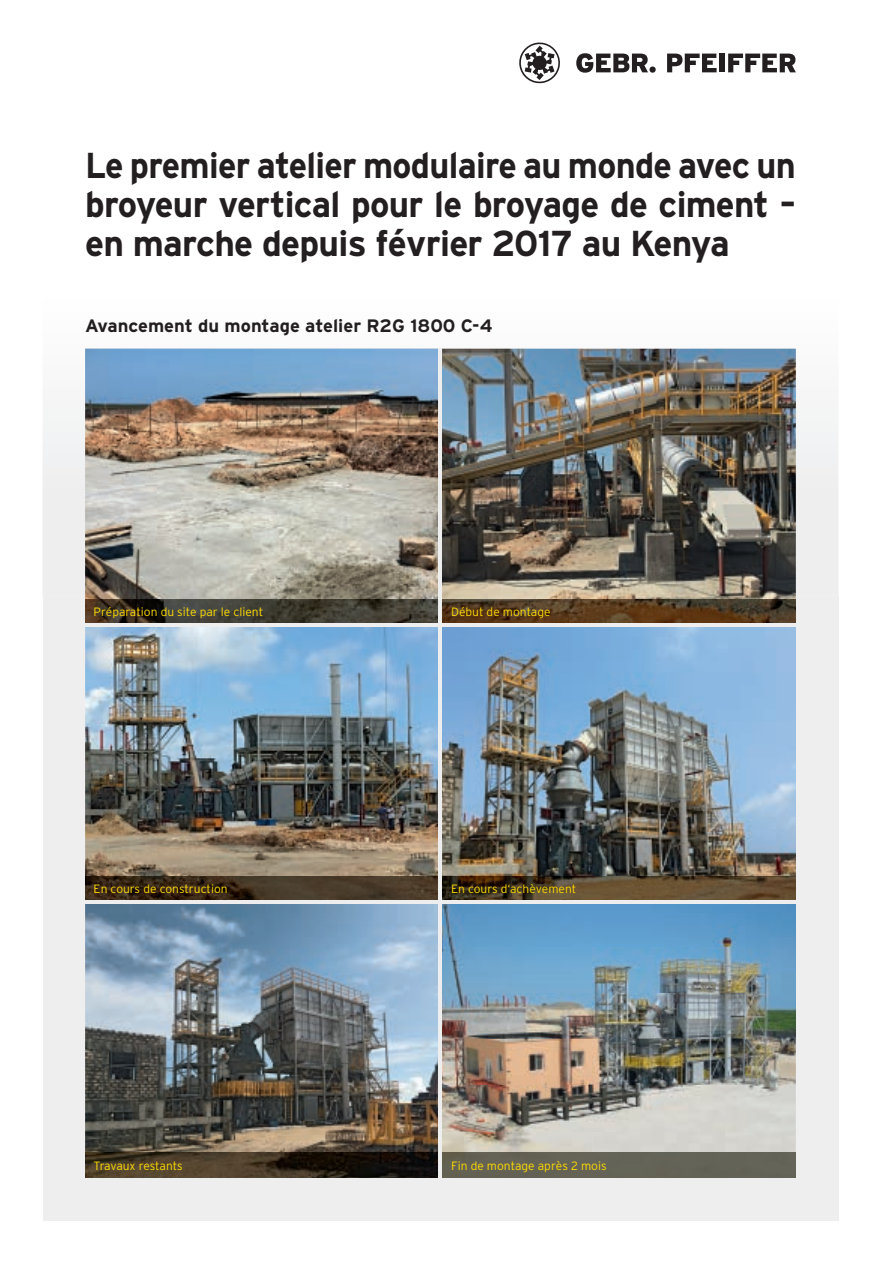
<style>
.page{position:relative;width:881px;height:1263px;background:#fff}
.page>*{position:absolute;margin:0;border:0;box-sizing:border-box;transform-origin:0 0}
.t1{font:700 36px/39px "Interstate";letter-spacing:-.02em;color:#231f20;text-align:justify;scale:.95 1}
.t2{font:700 18px "Interstate";color:#231f20}
.t3{font:300 12px "Interstate";color:#ffdc01}
</style>
<div class="page">
<div style="left:43px;top:596px;width:795px;height:624px;background:#eeeeef"></div>
<svg style="left:43px;top:348px;width:795px;height:248px"></svg>
<img style="left:85px;top:349px;width:354px;height:251px">
<img style="left:442px;top:349px;width:353px;height:251px">
<img style="left:85px;top:600px;width:710px;height:552px">
<img style="left:442px;top:903px;width:353px;height:249px">
<img style="left:85px;top:627px;width:354px;height:249px">
<img style="left:442px;top:627px;width:353px;height:273px">
<svg style="left:576px;top:53px;width:79px;height:20px"></svg>
<svg style="left:667px;top:54px;width:49px;height:18px"></svg>
<div style="left:719px;top:54px;width:5px;height:18px;background:#231f20"></div>
<svg style="left:728px;top:54px;width:67px;height:18px"></svg>
<svg style="left:519px;top:42px;width:41px;height:42px"></svg>
<img style="left:85px;top:1152px;width:710px;height:26px">
<img style="left:85px;top:876px;width:354px;height:24px">
<hr style="left:439px;top:349px;width:3px;height:829px;background:#eeeeef">
<hr style="left:85px;top:624px;width:710px;height:3px;background:#eeeeef">
<hr style="left:85px;top:900px;width:710px;height:3px;background:#eeeeef">
<h1 class="t1" style="left:85px;top:145px;width:749px">Le premier atelier modulaire au monde avec un broyeur vertical pour le broyage de ciment – en marche depuis février 2017 au Kenya</h1>
<h2 class="t2" style="left:85px;top:316px;width:409px">Avancement du montage atelier R2G 1800 C-4</h2>
<p class="t3" style="left:94px;top:605px;width:171px">Préparation du site par le client</p>
<p class="t3" style="left:451px;top:605px;width:101px">Début de montage</p>
<p class="t3" style="left:94px;top:881px;width:135px">En cours de construction</p>
<p class="t3" style="left:451px;top:881px;width:127px">En cours d‘achèvement</p>
<p class="t3" style="left:94px;top:1159px;width:91px">Travaux restants</p>
<p class="t3" style="left:451px;top:1159px;width:157px">Fin de montage après 2 mois</p>
</div>
